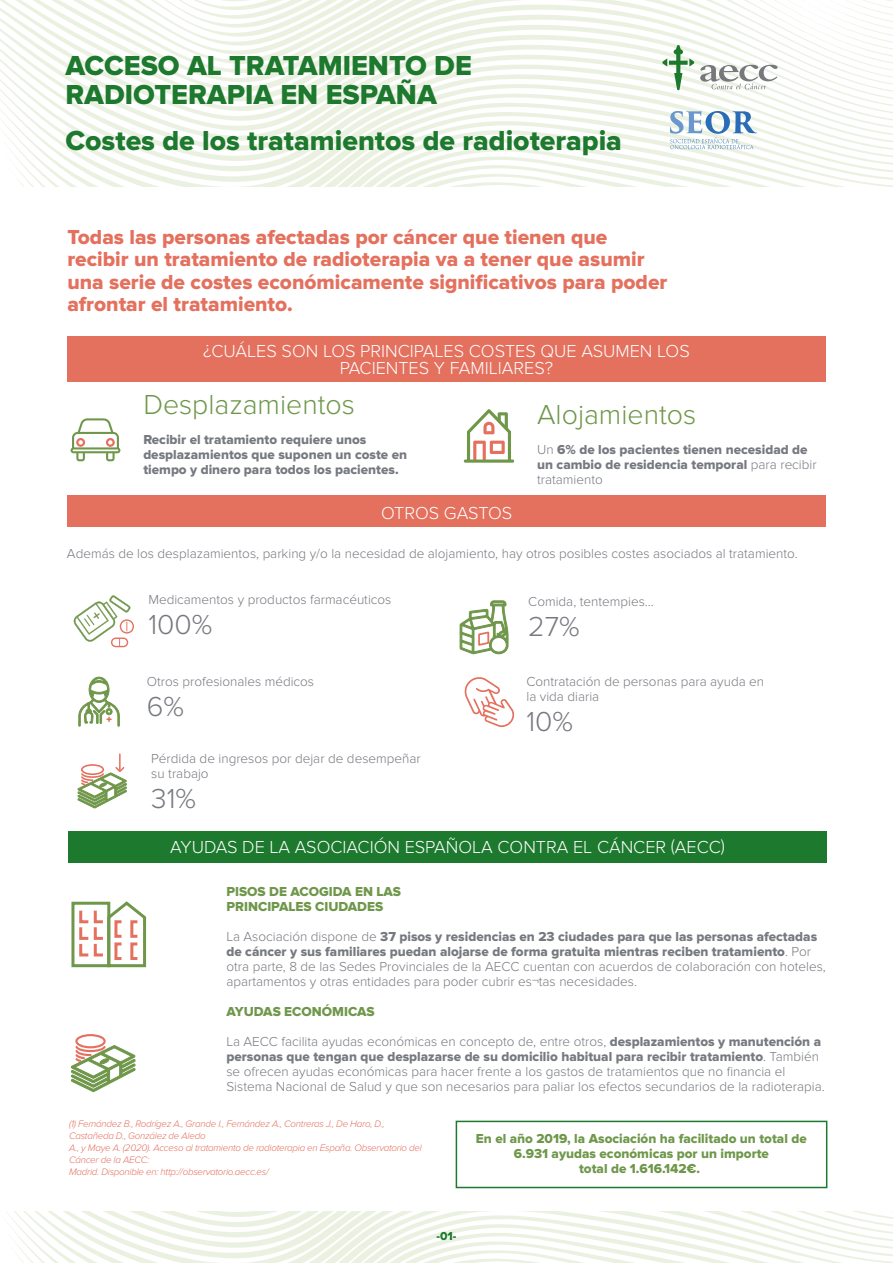
<style>
.page{position:relative;width:893px;height:1263px;background:#fff}
.page>*{position:absolute;margin:0;border:0;box-sizing:border-box;transform-origin:0 0}
.t1{font:28.5px/28.5px "Proxima Nova Extrabld";color:#1c792d}
.t2{font:300 28.5px "Proxima Nova";color:#6f974a}
.t3{font:300 28.5px "Proxima Nova";color:#767980}
.t4{font:21px/22.5px "Proxima Nova Extrabld";color:#e4705e}
.t5{font:300 18px/16.5px "Proxima Nova";color:#fff;text-align:center}
.t6{font:300 13.5px/15px "Proxima Nova";color:#767980}
.t7{font:13.5px/15px "Proxima Nova Extrabld";color:#767980}
.t8{font:13.5px/15px "Proxima Nova Extrabld";color:#6f974a}
.t9{font:12px "Proxima Nova Extrabld";color:#1c792d}
.t10{font:italic 300 9.75px/12px "Proxima Nova";letter-spacing:-.025em;color:#e4705e}
.s1{font-family:"Proxima Nova";font-weight:300}
.s2{font-family:"Proxima Nova Extrabld";font-weight:400}
</style>
<div class="page">
<svg style="left:0;top:0;width:893px;height:187px"></svg>
<svg style="left:463px;top:409px;width:52px;height:54px"></svg>
<svg style="left:71px;top:418px;width:49px;height:43px"></svg>
<svg style="left:6px;top:1212px;width:887px;height:51px"></svg>
<div style="left:68px;top:336px;width:758px;height:46px;background:#e4705e"></div>
<div style="left:68px;top:496px;width:758px;height:31px;background:#e4705e"></div>
<div style="left:68px;top:831px;width:759px;height:32px;background:#1c792d"></div>
<svg style="left:74px;top:595px;width:60px;height:52px"></svg>
<svg style="left:460px;top:600px;width:48px;height:54px"></svg>
<svg style="left:78px;top:677px;width:42px;height:50px"></svg>
<svg style="left:464px;top:677px;width:51px;height:50px"></svg>
<svg style="left:77px;top:754px;width:50px;height:54px"></svg>
<svg style="left:662px;top:45px;width:32px;height:45px"></svg>
<svg style="left:700px;top:65px;width:77px;height:24px"></svg>
<svg style="left:670px;top:110px;width:87px;height:39px"></svg>
<div style="left:71px;top:902px;width:39px;height:65px;border:3px solid #6f974a"></div>
<svg style="left:78px;top:901px;width:69px;height:67px"></svg>
<div style="left:114px;top:920px;width:9px;height:18px;border:3px solid #e4705e"></div>
<div style="left:130px;top:920px;width:9px;height:18px;border:3px solid #e4705e"></div>
<div style="left:114px;top:942px;width:9px;height:18px;border:3px solid #e4705e"></div>
<div style="left:130px;top:942px;width:9px;height:18px;border:3px solid #e4705e"></div>
<svg style="left:71px;top:1034px;width:65px;height:58px"></svg>
<div style="left:456px;top:1121px;width:371px;height:67px;border:2px solid #1c792d"></div>
<h1 class="t1" style="left:65px;top:52px;width:408px">ACCESO AL TRATAMIENTO DE<br>RADIOTERAPIA EN ESPAÑA</h1>
<h1 class="t1" style="left:65px;top:128px;width:558px">Costes de los tratamientos de radioterapia</h1>
<h2 class="t4" style="left:67px;top:227px;width:601px">Todas las personas afectadas por cáncer que tienen que recibir un tratamiento de radioterapia va a tener que asumir una serie de costes económicamente significativos para poder afrontar el tratamiento.</h2>
<h3 class="t5" style="left:203px;top:343px;width:488px">¿CUÁLES SON LOS PRINCIPALES COSTES QUE ASUMEN LOS<br>PACIENTES Y FAMILIARES?</h3>
<h1 class="t2" style="left:143px;top:389px;width:213px">Desplazamientos</h1>
<p class="t7" style="left:143px;top:433px;width:265px">Recibir el tratamiento requiere unos desplazamientos que suponen un coste en tiempo y dinero para todos los pacientes.</p>
<h3 class="t5" style="left:381px;top:505px;width:133px">OTROS GASTOS</h3>
<h1 class="t2" style="left:537px;top:398px;width:161px">Alojamientos</h1>
<p class="t7" style="left:537px;top:442px;width:281px"><span class="s1">Un</span> 6% de los pacientes tienen necesidad de un cambio de residencia temporal <span class="s1">para recibir</span></p>
<p class="t6" style="left:537px;top:472px;width:67px">tratamiento</p>
<p class="t6" style="left:67px;top:546px;width:732px">Además de los desplazamientos, parking y/o la necesidad de alojamiento, hay otros posibles costes asociados al tratamiento.</p>
<p class="t6" style="left:148px;top:592px;width:245px">Medicamentos y productos farmacéuticos</p>
<h1 class="t3" style="left:148px;top:608px;width:65px">100%</h1>
<p class="t6" style="left:147px;top:674px;width:169px">Otros profesionales médicos</p>
<h1 class="t3" style="left:147px;top:690px;width:39px">6%</h1>
<p class="t6" style="left:151px;top:751px;width:271px">Pérdida de ingresos por dejar de desempeñar su trabajo</p>
<h1 class="t3" style="left:151px;top:782px;width:46px">31%</h1>
<p class="t6" style="left:528px;top:594px;width:127px">Comida, tentempies...</p>
<h1 class="t3" style="left:528px;top:610px;width:53px">27%</h1>
<p class="t6" style="left:526px;top:674px;width:239px">Contratación de personas para ayuda en la vida diaria</p>
<h1 class="t3" style="left:526px;top:705px;width:48px">10%</h1>
<h3 class="t5" style="left:170px;top:839px;width:556px">AYUDAS DE LA ASOCIACIÓN ESPAÑOLA CONTRA EL CÁNCER (AECC)</h3>
<p class="t8" style="left:226px;top:885px;width:176px">PISOS DE ACOGIDA EN LAS<br>PRINCIPALES CIUDADES</p>
<p class="t7" style="left:226px;top:930px;width:592px"><span class="s1">La Asociación dispone de</span> 37 pisos y residencias en 23 ciudades para que las personas afectadas de cáncer y sus familiares puedan alojarse de forma gratuita mientras reciben tratamiento<span class="s1">. Por</span></p>
<p class="t6" style="left:226px;top:959px;width:601px">otra parte, 8 de las Sedes Provinciales de la AECC cuentan con acuerdos de colaboración con hoteles, apartamentos y otras entidades para poder cubrir es¬tas necesidades.</p>
<p class="t8" style="left:226px;top:1005px;width:150px">AYUDAS ECONÓMICAS</p>
<p class="t6" style="left:226px;top:1034px;width:596px">La AECC facilita ayudas económicas en concepto de, entre otros, <span class="s2">desplazamientos y manutención a</span></p>
<p class="t7" style="left:226px;top:1050px;width:594px">personas que tengan que desplazarse de su domicilio habitual para recibir tratamiento<span class="s1">. También</span></p>
<p class="t6" style="left:226px;top:1064px;width:600px">se ofrecen ayudas económicas para hacer frente a los gastos de tratamientos que no financia el<br>Sistema Nacional de Salud y que son necesarios para paliar los efectos secundarios de la radioterapia.</p>
<p class="t10" style="left:69px;top:1118px;width:354px">(1) Fernández B., Rodrígez A., Grande I., Fernández A., Contreras J., De Haro, D., Castañeda D., González de Aledo<br>A., y Maye A. (2020). Acceso al tratamiento de radioterapia en España. Observatorio del Cáncer de la AECC:<br>Madrid. Disponible en: http://observatorio.aecc.es/</p>
<p class="t8" style="left:476px;top:1132px;width:332px;text-align:center">En el año 2019, la Asociación ha facilitado un total de<br>6.931 ayudas económicas por un importe<br>total de 1.616.142€.</p>
<p class="t9" style="left:436px;top:1231px;width:22px">-01-</p>
</div>
